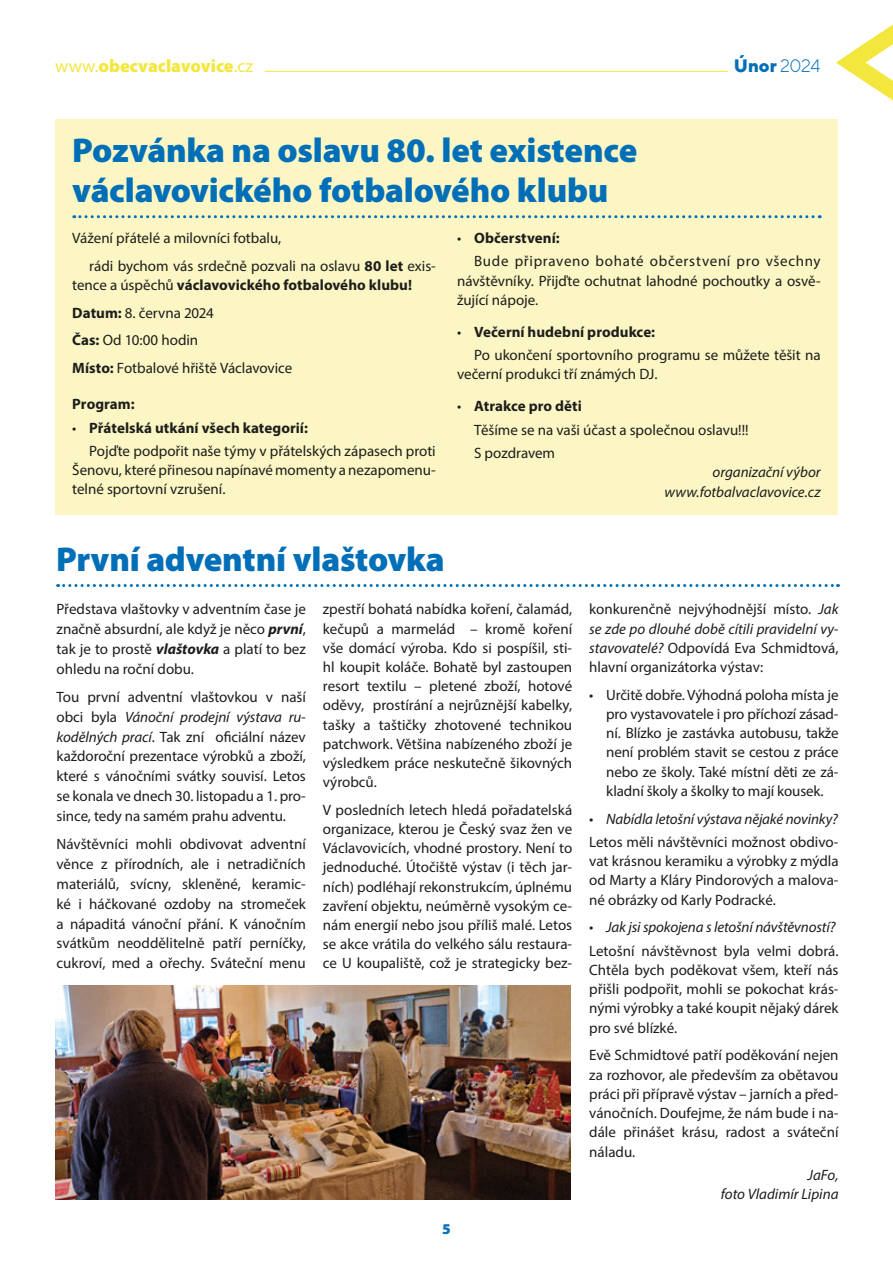
<style>
.page{position:relative;width:893px;height:1263px;background:#fff}
.page>*{position:absolute;margin:0;border:0;box-sizing:border-box;transform-origin:0 0}
.t1{font:900 34.5px/40.5px "Myriad Pro";letter-spacing:-.01em;color:#006fb7}
.t2{font:900 18px "Myriad Pro";color:#f3e73e}
.t3{font:800 18px "TT Norms";color:#006fb7}
.t4{font:15px/19.2px "Myriad Pro";color:#1d1d1b;text-align:justify}
.t5{font:italic 15px/19.2px "Myriad Pro";letter-spacing:-.01em;color:#1d1d1b;text-align:right}
.t6{font:15px/23.4px "Myriad Pro";letter-spacing:.045em;color:#1d1d1b}
.t7{font:700 15px "Myriad Pro";letter-spacing:.005em;color:#1d1d1b}
.t8{font:900 15px "Myriad Pro";color:#006fb7}
.s1{font-weight:400}
.s2{font-weight:300}
.s3{font-weight:700}
.s4{font-weight:700;font-style:italic}
.s5{font-style:italic}
</style>
<div class="page">
<hr style="left:265px;top:71px;width:463px;height:1px;background:#f3e73e">
<svg style="left:836px;top:24px;width:57px;height:77px"></svg>
<div style="left:55px;top:119px;width:783px;height:395px;background:#fbf6c4"></div>
<svg style="left:74px;top:215px;width:746px;height:3px"></svg>
<svg style="left:58px;top:584px;width:780px;height:3px"></svg>
<img style="left:55px;top:985px;width:516px;height:214px">
<p class="t2" style="left:55px;top:55px;width:199px"><span class="s1">www.</span>obecvaclavovice<span class="s1">.cz</span></p>
<p class="t3" style="left:734px;top:54px;width:88px">Únor <span class="s2">2024</span></p>
<h1 class="t1" style="left:72px;top:130px;width:566px">Pozvánka na oslavu 80. let existence václavovického fotbalového klubu</h1>
<p class="t4" style="left:89px;top:224px;width:348px;line-height:27.8px;text-indent:-17px">Vážení přátelé a milovníci fotbalu,<br>rádi bychom vás srdečně pozvali na oslavu <span class="s3">80 let</span> exis-</p>
<p class="t4" style="left:72px;top:271px;width:341px;line-height:27.8px;text-align:left">tence a úspěchů <span class="s3">václavovického fotbalového klubu!<br>Datum:</span> 8. června 2024<br><span class="s3">Čas:</span> Od 10:00 hodin<br><span class="s3">Místo:</span> Fotbalové hřiště Václavovice</p>
<p class="t7" style="left:72px;top:394px;width:64px">Program:</p>
<p class="t4" style="left:89px;top:416px;width:348px;line-height:23.4px;text-indent:-17px">• <span class="s3">Přátelská utkání všech kategorií:<br></span>Pojďte podpořit naše týmy v přátelských zápasech proti</p>
<p class="t4" style="left:72px;top:460px;width:365px">Šenovu, které přinesou napínavé momenty a nezapomenu&shy;telné sportovní vzrušení.</p>
<p class="t6" style="left:474px;top:226px;width:348px;text-indent:-17px">• <span class="s3">Občerstvení:<br></span>Bude připraveno bohaté občerstvení pro všechny</p>
<p class="t4" style="left:457px;top:271px;width:365px">návštěvníky. Přijďte ochutnat lahodné pochoutky a osvě&shy;žující nápoje.</p>
<p class="t4" style="left:474px;top:320px;width:348px;line-height:23.4px;text-indent:-17px">• <span class="s3">Večerní hudební produkce:<br></span>Po ukončení sportovního programu se můžete těšit na</p>
<p class="t4" style="left:457px;top:364px;width:202px">večerní produkci tří známých DJ.</p>
<p class="t4" style="left:474px;top:394px;width:276px;line-height:23.4px;text-align:left;text-indent:-17px">• <span class="s3">Atrakce pro děti<br></span>Těšíme se na vaši účast a společnou oslavu!!!<br>S pozdravem</p>
<p class="t5" style="left:664px;top:463px;width:158px">organizační výbor www.fotbalvaclavovice.cz</p>
<h1 class="t1" style="left:56px;top:540px;width:390px">První adventní vlaštovka</h1>
<p class="t4" style="left:57px;top:599px;width:251px;line-height:19.8px">Představa vlaštovky v adventním čase je značně absurdní, ale když je něco <span class="s4">první</span>, tak je to prostě <span class="s4">vlaštovka</span> a platí to bez ohledu na roční dobu.</p>
<p class="t4" style="left:57px;top:687px;width:251px;line-height:19.8px">Tou první adventní vlaštovkou v naší obci byla <span class="s5">Vánoční prodejní výstava ru&shy;kodělných prací</span>. Tak zní oficiální název každoroční prezentace výrobků a zboží, které s vánočními svátky souvisí. Letos se konala ve dnech 30. listopadu a 1. pro&shy;since, tedy na samém prahu adventu.</p>
<p class="t4" style="left:57px;top:834px;width:251px;line-height:19.8px">Návštěvníci mohli obdivovat adventní věnce z přírodních, ale i netradičních materiálů, svícny, skleněné, keramic&shy;ké i háčkované ozdoby na stromeček a nápaditá vánoční přání. K vánočním svátkům neoddělitelně patří perníčky, cukroví, med a ořechy. Sváteční menu</p>
<p class="t4" style="left:323px;top:599px;width:251px">zpestří bohatá nabídka koření, čalamád, kečupů a marmelád – kromě koření vše domácí výroba. Kdo si pospíšil, sti&shy;hl koupit koláče. Bohatě byl zastoupen resort textilu – pletené zboží, hotové oděvy, prostírání a nejrůznější kabelky, tašky a taštičky zhotovené technikou patchwork. Většina nabízeného zboží je výsledkem práce neskutečně šikovných výrobců.</p>
<p class="t4" style="left:323px;top:800px;width:251px">V posledních letech hledá pořadatelská organizace, kterou je Český svaz žen ve Václavovicích, vhodné prostory. Není to jednoduché. Útočiště výstav (i těch jar&shy;ních) podléhají rekonstrukcím, úplnému zavření objektu, neúměrně vysokým ce&shy;nám energií nebo jsou příliš malé. Letos se akce vrátila do velkého sálu restaura&shy;ce U koupaliště, což je strategicky bez-</p>
<p class="t8" style="left:442px;top:1220px;width:10px">5</p>
<p class="t4" style="left:589px;top:599px;width:251px">konkurenčně nejvýhodnější místo. <span class="s5">Jak se zde po dlouhé době cítili pravidelní vy&shy;stavovatelé?</span> Odpovídá Eva Schmidtová, hlavní organizátorka výstav:</p>
<p class="t4" style="left:606px;top:685px;width:234px;text-indent:-17px">• Určitě dobře. Výhodná poloha místa je pro vystavovatele i pro příchozí zásad&shy;ní. Blízko je zastávka autobusu, takže není problém stavit se cestou z práce nebo ze školy. Také místní děti ze zá&shy;kladní školy a školky to mají kousek.</p>
<p class="t5" style="left:589px;top:809px;width:250px">• Nabídla letošní výstava nějaké novinky?</p>
<p class="t4" style="left:589px;top:832px;width:251px">Letos měli návštěvníci možnost obdivo&shy;vat krásnou keramiku a výrobky z mýdla od Marty a Kláry Pindorových a malova&shy;né obrázky od Karly Podracké.</p>
<p class="t5" style="left:589px;top:917px;width:248px">• Jak jsi spokojena s letošní návštěvností?</p>
<p class="t4" style="left:589px;top:941px;width:251px">Letošní návštěvnost byla velmi dobrá.<br>Chtěla bych poděkovat všem, kteří nás přišli podpořit, mohli se pokochat krás&shy;nými výrobky a také koupit nějaký dárek pro své blízké.</p>
<p class="t4" style="left:589px;top:1045px;width:251px">Evě Schmidtové patří poděkování nejen za rozhovor, ale především za obětavou práci při přípravě výstav – jarních a před&shy;vánočních. Doufejme, že nám bude i na&shy;dále přinášet krásu, radost a sváteční náladu.</p>
<p class="t5" style="left:721px;top:1165px;width:119px">JaFo,<br>foto Vladimír Lipina</p>
</div>
